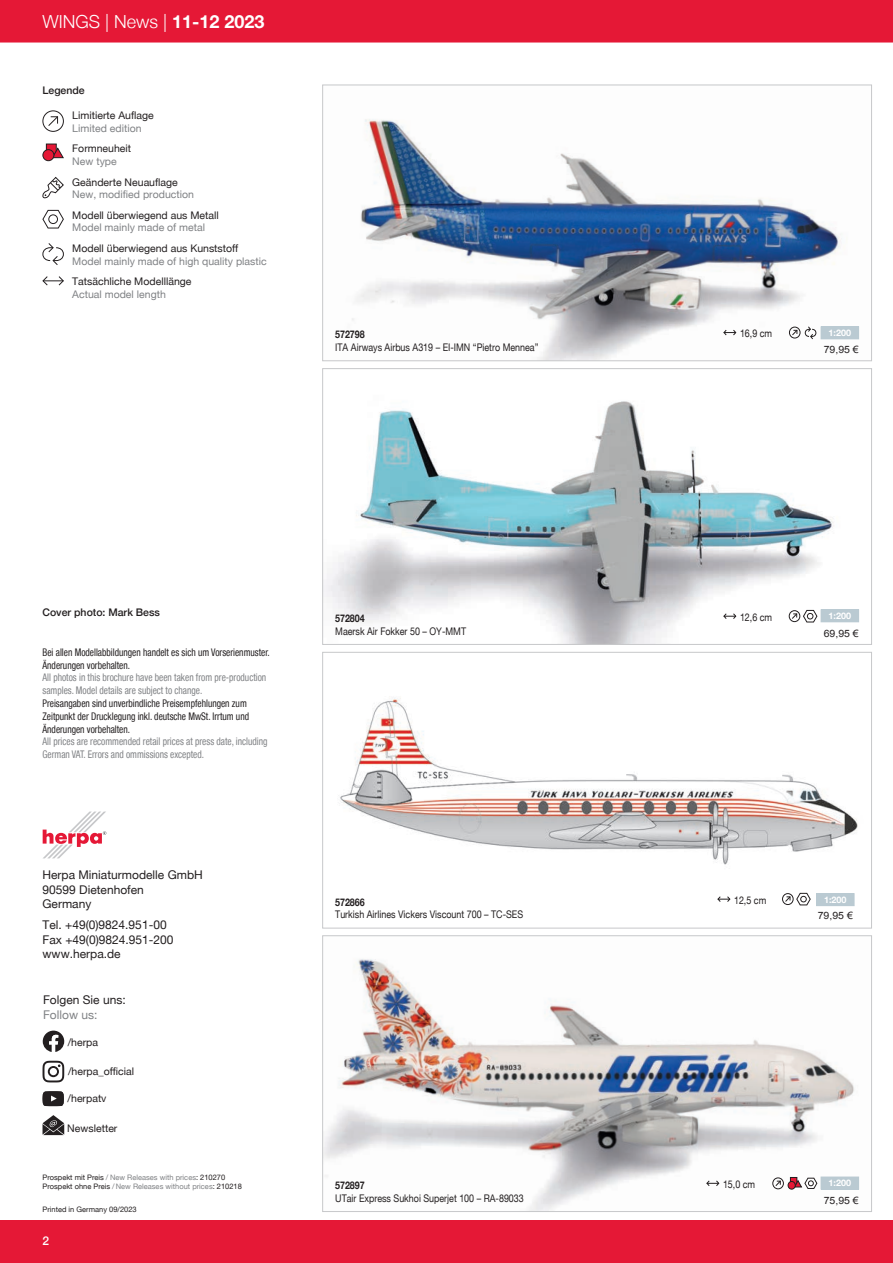
<style>
.page{position:relative;width:893px;height:1263px;background:#fff}
.page>*{position:absolute;margin:0;border:0;box-sizing:border-box;transform-origin:0 0}
.t1{font:300 18px "Helvetica Neue";color:#fff}
.t2{font:12px/14.4px "Helvetica Neue";color:#231f20}
.t3{font:12px "Helvetica Neue";color:#808285}
.t4{font:500 12px "Helvetica Neue";color:#fff}
.t5{font:condensed 10.5px/12.6px "Helvetica Neue LT";color:#231f20;scale:.9 1}
.t6{font:condensed 10.5px/12.6px "Helvetica Neue LT";color:#808285;scale:.9 1}
.t7{font:10.5px "Helvetica Neue";color:#231f20;scale:.85 1}
.t8{font:10.5px "Helvetica Neue";color:#231f20}
.t9{font:10.5px "Helvetica Neue";color:#808285}
.t10{font:500 10.5px "Helvetica Neue";color:#231f20}
.t11{font:700 10.5px "Helvetica Neue";letter-spacing:-.005em;color:#231f20;scale:.85 1}
.t12{font:10.05px "Arial";color:#231f20;scale:1.04 1}
.t13{font:700 9px "Helvetica Neue";color:#fff}
.t14{font:7.5px/9px "Helvetica Neue";color:#231f20}
.s1{font-weight:700}
.s2{color:#808285}
</style>
<div class="page">
<div style="left:0;top:0;width:893px;height:43px;background:#e51836"></div>
<div style="left:0;top:1220px;width:893px;height:43px;background:#e51836"></div>
<svg style="left:43px;top:811px;width:63px;height:47px"></svg>
<svg style="left:42px;top:209px;width:22px;height:20px"></svg>
<div style="left:48px;top:214px;width:10px;height:10px;border:1px solid #231f20;border-radius:50%"></div>
<div style="left:46px;top:144px;width:10px;height:10px;background:#e51836"></div>
<div style="left:46px;top:144px;width:11px;height:10px;border:1px solid #231f20"></div>
<svg style="left:52px;top:147px;width:12px;height:11px"></svg>
<div style="left:43px;top:150px;width:11px;height:11px;background:#e51836;border-radius:50%"></div>
<div style="left:43px;top:149px;width:11px;height:12px;border:1px solid #231f20;border-radius:50%"></div>
<div style="left:43px;top:110px;width:21px;height:22px;border:1px solid #231f20;border-radius:50%"></div>
<svg style="left:48px;top:116px;width:11px;height:10px"></svg>
<svg style="left:42px;top:276px;width:22px;height:10px"></svg>
<svg style="left:42px;top:243px;width:22px;height:22px"></svg>
<svg style="left:43px;top:177px;width:21px;height:21px"></svg>
<svg style="left:43px;top:1030px;width:21px;height:22px"></svg>
<svg style="left:43px;top:1061px;width:21px;height:21px"></svg>
<svg style="left:43px;top:1091px;width:21px;height:15px"></svg>
<svg style="left:43px;top:1115px;width:21px;height:20px"></svg>
<img style="left:324px;top:959px;width:535px;height:251px">
<div style="left:322px;top:935px;width:550px;height:277px;border:1px solid #c7c8ca"></div>
<svg style="left:706px;top:1180px;width:14px;height:7px"></svg>
<img style="left:324px;top:401px;width:535px;height:242px">
<div style="left:322px;top:368px;width:550px;height:277px;border:1px solid #c7c8ca"></div>
<svg style="left:723px;top:613px;width:14px;height:7px"></svg>
<div style="left:789px;top:610px;width:11px;height:12px;border:1px solid #231f20;border-radius:50%"></div>
<img style="left:352px;top:119px;width:507px;height:240px">
<div style="left:322px;top:85px;width:550px;height:276px;border:1px solid #c7c8ca"></div>
<svg style="left:723px;top:329px;width:14px;height:7px"></svg>
<img style="left:340px;top:697px;width:518px;height:209px">
<div style="left:322px;top:652px;width:550px;height:276px;border:1px solid #c7c8ca"></div>
<svg style="left:717px;top:896px;width:14px;height:7px"></svg>
<svg style="left:791px;top:609px;width:27px;height:14px"></svg>
<div style="left:816px;top:894px;width:38px;height:12px;background:#bacad2"></div>
<div style="left:816px;top:893px;width:38px;height:13px;border:1px solid #bacad2"></div>
<div style="left:821px;top:327px;width:38px;height:12px;background:#bacad2"></div>
<div style="left:821px;top:326px;width:38px;height:13px;border:1px solid #bacad2"></div>
<div style="left:821px;top:610px;width:38px;height:12px;background:#bacad2"></div>
<div style="left:821px;top:609px;width:38px;height:13px;border:1px solid #bacad2"></div>
<div style="left:821px;top:1177px;width:38px;height:12px;background:#bacad2"></div>
<div style="left:790px;top:1177px;width:7px;height:7px;background:#e51836"></div>
<div style="left:790px;top:1177px;width:7px;height:8px;border:1px solid #231f20"></div>
<svg style="left:793px;top:1177px;width:25px;height:12px"></svg>
<div style="left:788px;top:1181px;width:7px;height:8px;background:#e51836;border-radius:50%"></div>
<div style="left:788px;top:1181px;width:8px;height:8px;border:1px solid #231f20;border-radius:50%"></div>
<div style="left:782px;top:893px;width:11px;height:12px;border:1px solid #231f20;border-radius:50%"></div>
<svg style="left:784px;top:892px;width:27px;height:14px"></svg>
<div style="left:800px;top:896px;width:7px;height:6px;border:1px solid #231f20;border-radius:50%"></div>
<svg style="left:804px;top:326px;width:13px;height:14px"></svg>
<div style="left:789px;top:327px;width:11px;height:11px;border:1px solid #231f20;border-radius:50%"></div>
<svg style="left:791px;top:329px;width:7px;height:7px"></svg>
<div style="left:772px;top:1177px;width:12px;height:12px;border:1px solid #231f20;border-radius:50%"></div>
<svg style="left:775px;top:1180px;width:6px;height:7px"></svg>
<h1 class="t1" style="left:43px;top:7px;width:224px">WINGS | News | <span class="s1">11-12 2023</span></h1>
<p class="t10" style="left:43px;top:82px;width:44px">Legende</p>
<p class="t8" style="left:72px;top:109px;width:83px">Limitierte Auflage</p>
<p class="t9" style="left:72px;top:122px;width:71px">Limited edition</p>
<p class="t8" style="left:72px;top:142px;width:60px">Formneuheit</p>
<p class="t9" style="left:72px;top:155px;width:46px">New type</p>
<p class="t8" style="left:72px;top:176px;width:107px">Geänderte Neuauflage</p>
<p class="t9" style="left:72px;top:188px;width:123px">New, modified production</p>
<p class="t8" style="left:72px;top:209px;width:148px">Modell überwiegend aus Metall</p>
<p class="t9" style="left:72px;top:221px;width:134px">Model mainly made of metal</p>
<p class="t8" style="left:72px;top:242px;width:168px">Modell überwiegend aus Kunststoff</p>
<p class="t9" style="left:72px;top:254px;width:196px">Model mainly made of high quality plastic</p>
<p class="t8" style="left:72px;top:275px;width:121px">Tatsächliche Modelllänge</p>
<p class="t9" style="left:72px;top:288px;width:95px">Actual model length</p>
<p class="t11" style="left:335px;top:326px;width:36px">572798</p>
<p class="t7" style="left:335px;top:341px;width:241px">ITA Airways Airbus A319 – EI-IMN “Pietro Mennea”</p>
<p class="t10" style="left:43px;top:604px;width:119px">Cover photo: Mark Bess</p>
<p class="t5" style="left:43px;top:646px;width:254px">Bei allen Modellabbildungen handelt es sich um Vorserienmuster.<br>Änderungen vorbehalten.</p>
<p class="t6" style="left:43px;top:671px;width:250px">All photos in this brochure have been taken from pre-production samples. Model details are subject to change.</p>
<p class="t5" style="left:43px;top:697px;width:231px">Preisangaben sind unverbindliche Preisempfehlungen zum<br>Zeitpunkt der Drucklegung inkl. deutsche MwSt. Irrtum und<br>Änderungen vorbehalten.</p>
<p class="t6" style="left:43px;top:735px;width:251px">All prices are recommended retail prices at press date, including<br>German VAT. Errors and ommissions excepted.</p>
<p class="t2" style="left:43px;top:868px;width:162px">Herpa Miniaturmodelle GmbH<br>90599 Dietenhofen<br>Germany</p>
<p class="t2" style="left:43px;top:918px;width:133px">Tel. +49(0)9824.951-00<br>Fax +49(0)9824.951-200 www.herpa.de</p>
<p class="t2" style="left:43px;top:993px;width:84px">Folgen Sie uns:</p>
<p class="t3" style="left:43px;top:1007px;width:56px">Follow us:</p>
<p class="t8" style="left:68px;top:1036px;width:32px">/herpa</p>
<p class="t8" style="left:68px;top:1065px;width:68px">/herpa_official</p>
<p class="t8" style="left:68px;top:1092px;width:40px">/herpatv</p>
<p class="t8" style="left:67px;top:1122px;width:52px">Newsletter</p>
<p class="t14" style="left:43px;top:1173px;width:201px">Prospekt mit Preis <span class="s2">/ New Releases with prices</span>: 210270<br>Prospekt ohne Preis <span class="s2">/ New Releases without prices</span>: 210218</p>
<p class="t14" style="left:43px;top:1205px;width:96px">Printed in Germany 09/2023</p>
<p class="t4" style="left:43px;top:1231px;width:8px">2</p>
<p class="t11" style="left:335px;top:610px;width:36px">572804</p>
<p class="t7" style="left:335px;top:625px;width:156px">Maersk Air Fokker 50 – OY-MMT</p>
<p class="t11" style="left:335px;top:894px;width:36px">572866</p>
<p class="t7" style="left:335px;top:908px;width:223px">Turkish Airlines Vickers Viscount 700 – TC-SES</p>
<p class="t11" style="left:335px;top:1177px;width:36px">572897</p>
<p class="t7" style="left:335px;top:1192px;width:223px">UTair Express Sukhoi Superjet 100 – RA-89033</p>
<p class="t7" style="left:740px;top:327px;width:39px">16,9 cm</p>
<p class="t13" style="left:829px;top:326px;width:24px">1:200</p>
<p class="t12" style="left:824px;top:343px;width:35px">79,95 €</p>
<p class="t7" style="left:740px;top:610px;width:39px">12,6 cm</p>
<p class="t13" style="left:829px;top:609px;width:24px">1:200</p>
<p class="t12" style="left:824px;top:626px;width:35px">69,95 €</p>
<p class="t7" style="left:734px;top:893px;width:39px">12,5 cm</p>
<p class="t13" style="left:824px;top:892px;width:24px">1:200</p>
<p class="t12" style="left:818px;top:909px;width:35px">79,95 €</p>
<p class="t7" style="left:723px;top:1178px;width:39px">15,0 cm</p>
<p class="t13" style="left:829px;top:1176px;width:24px">1:200</p>
<p class="t12" style="left:824px;top:1193px;width:35px">75,95 €</p>
</div>
